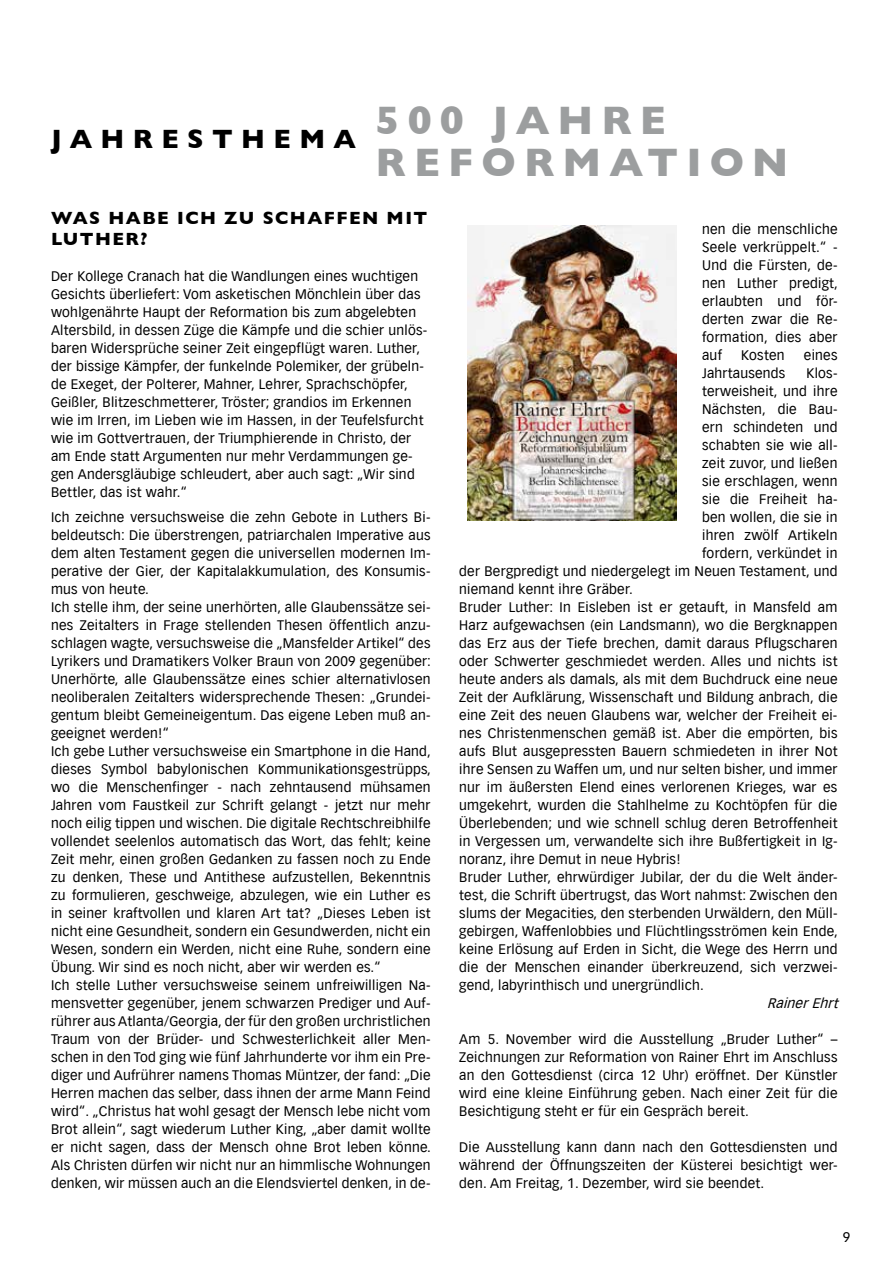
<style>
.page{position:relative;width:893px;height:1263px;background:#fff}
.page>*{position:absolute;margin:0;border:0;box-sizing:border-box;transform-origin:0 0}
.t1{font:700 40.5px/42px "Gill Sans";letter-spacing:.2em;color:#9c9e9f}
.t2{font:700 27px "Gill Sans";letter-spacing:.31em;color:#000}
.t3{font:700 18px/21px "Gill Sans";letter-spacing:.08em;color:#000}
.t4{font:13.5px/18px "Vectora LT";letter-spacing:.02em;color:#000;text-align:justify}
.t5{font:italic 13.5px "Vectora LT";color:#000}
</style>
<div class="page">
<img style="left:468px;top:226px;width:209px;height:294px">
<h2 class="t2" style="left:51px;top:117px;width:307px">JAHRESTHEMA</h2>
<h1 class="t1" style="left:376px;top:99px;width:414px">500 JAHRE<br>REFORMATION</h1>
<h3 class="t3" style="left:51px;top:207px;width:378px">WAS HABE ICH ZU SCHAFFEN MIT<br>LUTHER?</h3>
<p class="t4" style="left:51px;top:267px;width:378px;text-align:left">Der Kollege Cranach hat die Wandlungen eines wuchtigen Gesichts überliefert: Vom asketischen Mönchlein über das wohlgenährte Haupt der Reformation bis zum abgelebten Altersbild, in dessen Züge die Kämpfe und die schier unlös&shy;baren Widersprüche seiner Zeit eingepflügt waren. Luther, der bissige Kämpfer, der funkelnde Polemiker, der grübeln&shy;de Exeget, der Polterer, Mahner, Lehrer, Sprachschöpfer, Geißler, Blitzeschmetterer, Tröster; grandios im Erkennen wie im Irren, im Lieben wie im Hassen, in der Teufelsfurcht wie im Gottvertrauen, der Triumphierende in Christo, der am Ende statt Argumenten nur mehr Verdammungen ge&shy;gen Andersgläubige schleudert, aber auch sagt: „Wir sind Bettler, das ist wahr.“</p>
<p class="t4" style="left:51px;top:508px;width:382px;text-align:left">Ich zeichne versuchsweise die zehn Gebote in Luthers Bi&shy;beldeutsch: Die überstrengen, patriarchalen Imperative aus dem alten Testament gegen die universellen modernen Im&shy;perative der Gier, der Kapitalakkumulation, des Konsumis&shy;mus von heute.<br>Ich stelle ihm, der seine unerhörten, alle Glaubenssätze sei&shy;nes Zeitalters in Frage stellenden Thesen öffentlich anzu&shy;schlagen wagte, versuchsweise die „Mansfelder Artikel“ des Lyrikers und Dramatikers Volker Braun von 2009 gegenüber:<br>Unerhörte, alle Glaubenssätze eines schier alternativlosen neoliberalen Zeitalters widersprechende Thesen: „Grundei&shy;gentum bleibt Gemeineigentum. Das eigene Leben muß an&shy;geeignet werden!“<br>Ich gebe Luther versuchsweise ein Smartphone in die Hand, dieses Symbol babylonischen Kommunikationsgestrüpps, wo die Menschenfinger - nach zehntausend mühsamen Jahren vom Faustkeil zur Schrift gelangt - jetzt nur mehr noch eilig tippen und wischen. Die digitale Rechtschreibhilfe vollendet seelenlos automatisch das Wort, das fehlt; keine Zeit mehr, einen großen Gedanken zu fassen noch zu Ende zu denken, These und Antithese aufzustellen, Bekenntnis zu formulieren, geschweige, abzulegen, wie ein Luther es in seiner kraftvollen und klaren Art tat? „Dieses Leben ist nicht eine Gesundheit, sondern ein Gesundwerden, nicht ein Wesen, sondern ein Werden, nicht eine Ruhe, sondern eine Übung. Wir sind es noch nicht, aber wir werden es.“<br>Ich stelle Luther versuchsweise seinem unfreiwilligen Na&shy;mensvetter gegenüber, jenem schwarzen Prediger und Auf&shy;rührer aus Atlanta/Georgia, der für den großen urchristlichen Traum von der Brüder- und Schwesterlichkeit aller Men&shy;schen in den Tod ging wie fünf Jahrhunderte vor ihm ein Pre&shy;diger und Aufrührer namens Thomas Müntzer, der fand: „Die Herren machen das selber, dass ihnen der arme Mann Feind wird“. „Christus hat wohl gesagt der Mensch lebe nicht vom Brot allein“, sagt wiederum Luther King, „aber damit wollte er nicht sagen, dass der Mensch ohne Brot leben könne.<br>Als Christen dürfen wir nicht nur an himmlische Wohnungen denken, wir müssen auch an die Elendsviertel denken, in de-</p>
<p class="t4" style="left:702px;top:220px;width:137px">nen die menschliche Seele verkrüppelt.“ - Und die Fürsten, de&shy;nen Luther predigt, erlaubten und för&shy;derten zwar die Re&shy;formation, dies aber auf</p>
<p class="t4" style="left:741px;top:346px;width:45px">Kosten</p>
<p class="t4" style="left:804px;top:346px;width:35px">eines</p>
<p class="t4" style="left:702px;top:364px;width:85px">Jahrtausends</p>
<p class="t4" style="left:806px;top:364px;width:33px">Klos-</p>
<p class="t4" style="left:702px;top:382px;width:137px">terweisheit, und ihre</p>
<p class="t4" style="left:702px;top:400px;width:137px">Nächsten, die Bau-</p>
<p class="t4" style="left:702px;top:418px;width:137px">ern schindeten und</p>
<p class="t4" style="left:702px;top:436px;width:137px">schabten sie wie all-</p>
<p class="t4" style="left:702px;top:454px;width:137px">zeit zuvor, und ließen</p>
<p class="t4" style="left:702px;top:472px;width:137px">sie erschlagen, wenn</p>
<p class="t4" style="left:702px;top:490px;width:137px">sie die Freiheit ha-</p>
<p class="t4" style="left:702px;top:508px;width:137px">ben wollen, die sie in</p>
<p class="t4" style="left:702px;top:526px;width:137px">ihren zwölf Artikeln</p>
<p class="t4" style="left:702px;top:544px;width:137px">fordern, verkündet in</p>
<p class="t4" style="left:459px;top:562px;width:380px">der Bergpredigt und niedergelegt im Neuen Testament, und</p>
<p class="t4" style="left:459px;top:580px;width:175px">niemand kennt ihre Gräber.</p>
<p class="t4" style="left:459px;top:598px;width:380px">Bruder Luther: In Eisleben ist er getauft, in Mansfeld am</p>
<p class="t4" style="left:459px;top:616px;width:380px">Harz aufgewachsen (ein Landsmann), wo die Bergknappen</p>
<p class="t4" style="left:459px;top:634px;width:380px">das Erz aus der Tiefe brechen, damit daraus Pflugscharen</p>
<p class="t4" style="left:459px;top:652px;width:380px">oder Schwerter geschmiedet werden. Alles und nichts ist</p>
<p class="t4" style="left:459px;top:670px;width:380px">heute anders als damals, als mit dem Buchdruck eine neue</p>
<p class="t4" style="left:459px;top:688px;width:380px">Zeit der Aufklärung, Wissenschaft und Bildung anbrach, die</p>
<p class="t4" style="left:459px;top:706px;width:380px">eine Zeit des neuen Glaubens war, welcher der Freiheit ei-</p>
<p class="t4" style="left:459px;top:724px;width:380px">nes Christenmenschen gemäß ist. Aber die empörten, bis</p>
<p class="t4" style="left:459px;top:742px;width:380px">aufs Blut ausgepressten Bauern schmiedeten in ihrer Not</p>
<p class="t4" style="left:459px;top:760px;width:380px">ihre Sensen zu Waffen um, und nur selten bisher, und immer</p>
<p class="t4" style="left:459px;top:778px;width:380px">nur im äußersten Elend eines verlorenen Krieges, war es</p>
<p class="t4" style="left:459px;top:796px;width:380px">umgekehrt, wurden die Stahlhelme zu Kochtöpfen für die</p>
<p class="t4" style="left:459px;top:814px;width:380px">Überlebenden; und wie schnell schlug deren Betroffenheit</p>
<p class="t4" style="left:459px;top:832px;width:380px">in Vergessen um, verwandelte sich ihre Bußfertigkeit in Ig-</p>
<p class="t4" style="left:459px;top:850px;width:223px">noranz, ihre Demut in neue Hybris!</p>
<p class="t4" style="left:459px;top:868px;width:380px">Bruder Luther, ehrwürdiger Jubilar, der du die Welt änder-</p>
<p class="t4" style="left:459px;top:886px;width:380px">test, die Schrift übertrugst, das Wort nahmst: Zwischen den</p>
<p class="t4" style="left:459px;top:904px;width:380px">slums der Megacities, den sterbenden Urwäldern, den Müll-</p>
<p class="t4" style="left:459px;top:922px;width:380px">gebirgen, Waffenlobbies und Flüchtlingsströmen kein Ende,</p>
<p class="t4" style="left:459px;top:940px;width:380px">keine Erlösung auf Erden in Sicht, die Wege des Herrn und</p>
<p class="t4" style="left:459px;top:958px;width:380px">die der Menschen einander überkreuzend, sich verzwei-</p>
<p class="t4" style="left:459px;top:976px;width:246px">gend, labyrinthisch und unergründlich.</p>
<p class="t5" style="left:767px;top:995px;width:76px">RainerEhrt</p>
<p class="t4" style="left:459px;top:1030px;width:380px">Am 5. November wird die Ausstellung „Bruder Luther“ – Zeichnungen zur Reformation von Rainer Ehrt im Anschluss an den Gottesdienst (circa 12 Uhr) eröffnet. Der Künstler wird eine kleine Einführung geben. Nach einer Zeit für die Besichtigung steht er für ein Gespräch bereit.</p>
<p class="t4" style="left:459px;top:1138px;width:380px">Die Ausstellung kann dann nach den Gottesdiensten und während der Öffnungszeiten der Küsterei besichtigt wer&shy;den. Am Freitag, 1. Dezember, wird sie beendet.</p>
<p class="t4" style="left:843px;top:1228px;width:9px">9</p>
</div>
